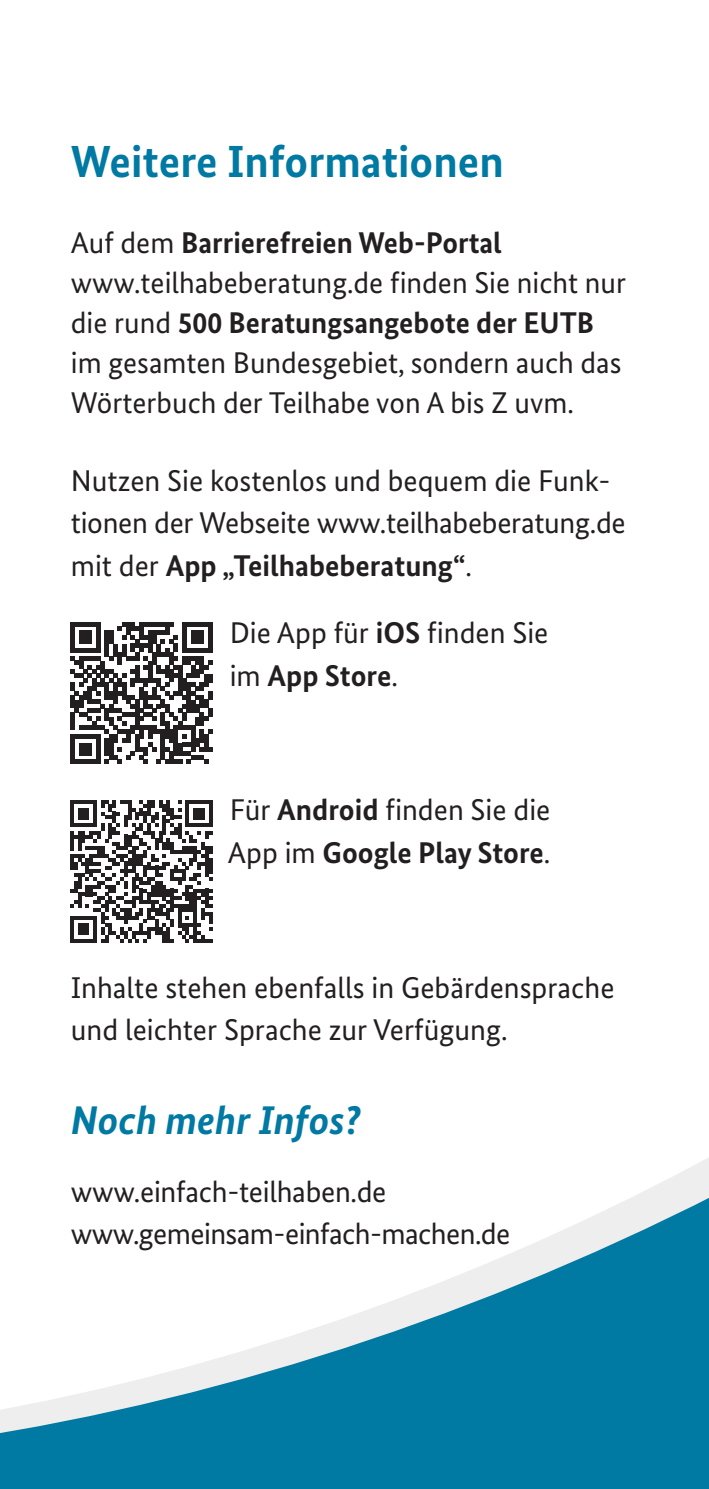
<style>
.page{position:relative;width:709px;height:1489px;background:#fff}
.page>*{position:absolute;margin:0;border:0;box-sizing:border-box;transform-origin:0 0}
.t1{font:700 45px "Bundes Sans";color:#0079a3}
.t2{font:italic 700 40px "Bundes Sans";color:#0079a3}
.t3{font:30px/40px "Bundes Sans";color:#231f20}
.t4{font:700 30px/42.5px "Bundes Sans";color:#231f20}
.t5{font:30px "Bundes Sans";letter-spacing:-.02em;color:#231f20}
.s1{font-weight:700}
.s2{font-weight:400}
</style>
<div class="page">
<div style="left:0;top:1465px;width:709px;height:23px;background:#0079a3"></div>
<svg style="left:0;top:1158px;width:709px;height:307px"></svg>
<svg style="left:70px;top:622px;width:142px;height:142px"></svg>
<svg style="left:70px;top:800px;width:142px;height:142px"></svg>
<h2 class="t1" style="left:71px;top:134px;width:434px">Weitere Informationen</h2>
<p class="t3" style="left:71px;top:222px;width:556px">Auf dem <span class="s1">Barrierefreien Web-Portal </span>www.teilhabeberatung.de finden Sie nicht nur die rund <span class="s1">500 Beratungsangebote der EUTB </span>im gesamten Bundesgebiet, sondern auch das Wörterbuch der Teilhabe von A bis Z uvm.</p>
<p class="t3" style="left:71px;top:459px;width:556px;line-height:42.5px">Nutzen Sie kostenlos und bequem die Funk&shy;tionen der Webseite www.teilhabeberatung.de mit der <span class="s1">App „Teilhabeberatung“</span>.</p>
<p class="t3" style="left:230px;top:611px;width:320px;line-height:42.5px">Die App für <span class="s1">iOS</span> finden Sie im <span class="s1">App Store</span>.</p>
<p class="t4" style="left:228px;top:788px;width:324px"><span class="s2">Für</span> Android <span class="s2">finden Sie die<br>App im</span> Google Play Store<span class="s2">.</span></p>
<p class="t3" style="left:71px;top:965px;width:545px;line-height:42.5px">Inhalte stehen ebenfalls in Gebärdensprache und leichter Sprache zur Verfügung.</p>
<h3 class="t2" style="left:71px;top:1096px;width:292px">Noch mehr Infos?</h3>
<p class="t3" style="left:71px;top:1171px;width:317px">www.einfach-teilhaben.de</p>
<p class="t5" style="left:71px;top:1215px;width:441px">www.gemeinsam-einfach-machen.de</p>
</div>
